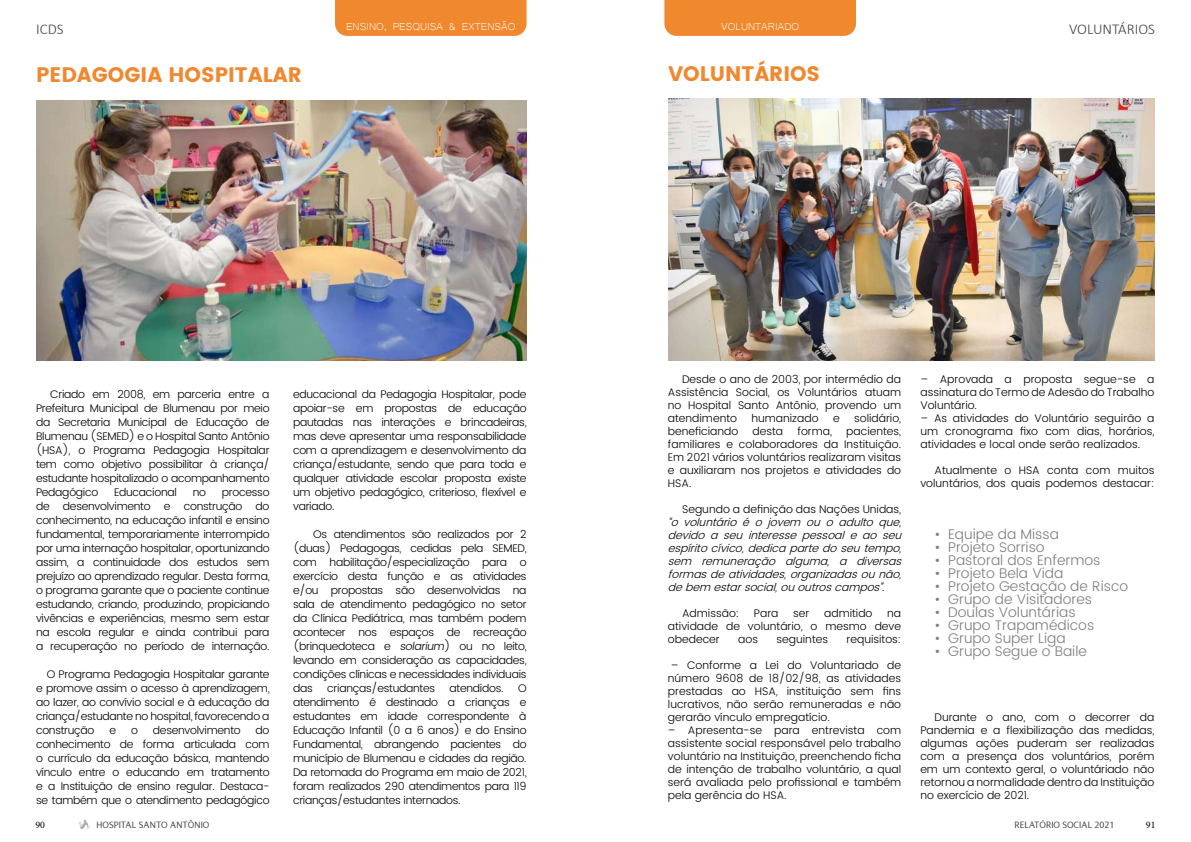
<style>
.page{position:relative;width:1191px;height:842px;background:#fff}
.page>*{position:absolute;margin:0;border:0;box-sizing:border-box;transform-origin:0 0}
.t1{font:21px "Poppins";color:#f08830}
.t2{font:300 15px "Calibri";color:#414141}
.t3{font:300 14px "Poppins";color:#7d7e7f}
.t4{font:13px "Microsoft Yi Baiti";color:#fff}
.t5{font:300 11px/14px "Poppins";color:#000;text-align:justify}
.t6{font:italic 300 11px/13px "Poppins";color:#000;text-align:justify}
.t7{font:300 11px "Poppins";letter-spacing:-.025em;color:#000}
.t8{font:10px "LT Internet";color:#494a48}
.t9{font:10px "Minion Pro";color:#000}
.s1{font-style:italic}
.s2{font-style:normal}
</style>
<div class="page">
<svg style="left:78px;top:820px;width:12px;height:9px"></svg>
<div style="left:335px;top:0;width:191px;height:36px;background:#f0882e"></div>
<div style="left:664px;top:0;width:192px;height:36px;background:#f0882e"></div>
<img style="left:36px;top:100px;width:490px;height:260px">
<img style="left:669px;top:99px;width:486px;height:261px">
<h2 class="t2" style="left:36px;top:19px;width:29px">ICDS</h2>
<p class="t4" style="left:346px;top:18px;width:171px">ENSINO, PESQUISA &amp; EXTENSÃO</p>
<h2 class="t2" style="left:1069px;top:20px;width:87px">VOLUNTÁRIOS</h2>
<p class="t4" style="left:721px;top:19px;width:79px">VOLUNTARIADO</p>
<h1 class="t1" style="left:36px;top:62px;width:267px">PEDAGOGIA HOSPITALAR</h1>
<p class="t5" style="left:36px;top:387px;width:235px;text-indent:14px">Criado em 2008, em parceria entre a Prefeitura Municipal de Blumenau por meio da Secretaria Municipal de Educação de Blumenau (SEMED) e o Hospital Santo Antônio (HSA), o Programa Pedagogia Hospitalar tem como objetivo possibilitar à criança/ estudante hospitalizado o acompanhamento Pedagógico</p>
<p class="t7" style="left:114px;top:484px;width:64px">Educacional</p>
<p class="t5" style="left:193px;top:485px;width:15px">no</p>
<p class="t5" style="left:36px;top:485px;width:235px;text-indent:186px">processo de desenvolvimento e construção do conhecimento, na educação infantil e ensino fundamental, temporariamente interrompido por uma internação hospitalar, oportunizando assim, a continuidade dos estudos sem prejuízo ao aprendizado regular. Desta forma, o programa garante que o paciente continue estudando, criando, produzindo, propiciando vivências e experiências, mesmo sem estar na escola regular e ainda contribui para a recuperação no período de internação.</p>
<p class="t5" style="left:36px;top:667px;width:235px;text-indent:11px">O Programa Pedagogia Hospitalar garante e promove assim o acesso à aprendizagem, ao lazer, ao convívio social e à educação da criança/estudante no hospital, favorecendo a construção</p>
<p class="t5" style="left:109px;top:723px;width:8px">e</p>
<p class="t5" style="left:131px;top:723px;width:8px">o</p>
<p class="t7" style="left:153px;top:722px;width:89px">desenvolvimento</p>
<p class="t5" style="left:36px;top:723px;width:235px;text-indent:220px">do conhecimento de forma articulada com o currículo da educação básica, mantendo vínculo entre o educando em tratamento e a Instituição de ensino regular. Destaca&shy;se também que o atendimento pedagógico</p>
<p class="t5" style="left:293px;top:387px;width:235px">educacional da Pedagogia Hospitalar, pode apoiar-se em propostas de educação pautadas nas interações e brincadeiras, mas deve apresentar uma responsabilidade com a aprendizagem e desenvolvimento da criança/estudante, sendo que para toda e qualquer atividade escolar proposta existe um objetivo pedagógico, criterioso, flexível e variado.</p>
<p class="t5" style="left:293px;top:527px;width:235px;text-indent:20px">Os atendimentos são realizados por 2 (duas) Pedagogas, cedidas pela SEMED, com habilitação/especialização para o exercício desta função e as atividades e/ou propostas são desenvolvidas na sala de atendimento pedagógico no setor da Clínica Pediátrica, mas também podem acontecer nos espaços de recreação (brinquedoteca e <span class="s1">solarium</span>) ou no leito, levando em consideração as capacidades, condições clínicas e necessidades individuais das</p>
<p class="t7" style="left:327px;top:680px;width:109px">crianças/estudantes</p>
<p class="t7" style="left:449px;top:680px;width:55px">atendidos.</p>
<p class="t5" style="left:293px;top:681px;width:235px;text-indent:225px">O atendimento é destinado a crianças e estudantes em idade correspondente à Educação Infantil (0 a 6 anos) e do Ensino Fundamental, abrangendo pacientes do município de Blumenau e cidades da região.<br>Da retomada do Programa em maio de 2021, foram realizados 290 atendimentos para 119 crianças/estudantes internados.</p>
<h1 class="t1" style="left:668px;top:61px;width:154px">VOLUNTÁRIOS</h1>
<p class="t5" style="left:668px;top:373px;width:235px;line-height:13px;text-indent:14px">Desde o ano de 2003, por intermédio da Assistência Social, os Voluntários atuam no Hospital Santo Antônio, provendo um atendimento</p>
<p class="t5" style="left:751px;top:412px;width:69px">humanizado</p>
<p class="t5" style="left:833px;top:412px;width:8px">e</p>
<p class="t5" style="left:854px;top:412px;width:49px">solidário,</p>
<p class="t5" style="left:668px;top:425px;width:72px">beneficiando</p>
<p class="t5" style="left:752px;top:425px;width:32px">desta</p>
<p class="t5" style="left:797px;top:425px;width:36px">forma,</p>
<p class="t5" style="left:668px;top:425px;width:235px;line-height:13px;text-indent:178px">pacientes, familiares e colaboradores da Instituição.<br>Em 2021 vários voluntários realizaram visitas e auxiliaram nos projetos e atividades do HSA.</p>
<p class="t5" style="left:682px;top:503px;width:221px">Segundo a definição das Nações Unidas,</p>
<p class="t6" style="left:668px;top:516px;width:239px">“o voluntário é o jovem ou o adulto que, devido a seu interesse pessoal e ao seu espíritocívico,dedicapartedoseutempo, sem remuneração alguma, a diversas formasdeatividades,organizadasounão, debem estarsocial,ououtroscampos”<span class="s2">.</span></p>
<p class="t5" style="left:682px;top:607px;width:59px">Admissão:</p>
<p class="t5" style="left:754px;top:607px;width:26px">Para</p>
<p class="t5" style="left:793px;top:607px;width:18px">ser</p>
<p class="t5" style="left:824px;top:607px;width:50px">admitido</p>
<p class="t5" style="left:668px;top:607px;width:235px;line-height:13px;text-indent:219px">na atividade de voluntário, o mesmo deve obedecer</p>
<p class="t5" style="left:738px;top:633px;width:21px">aos</p>
<p class="t5" style="left:776px;top:633px;width:53px">seguintes</p>
<p class="t5" style="left:846px;top:633px;width:56px">requisitos:</p>
<p class="t5" style="left:668px;top:659px;width:235px;line-height:13px">– Conforme a Lei do Voluntariado de número 9608 de 18/02/98, as atividades prestadas ao HSA, instituição sem fins lucrativos, não serão remuneradas e não gerarão vínculo empregatício.</p>
<p class="t5" style="left:668px;top:724px;width:235px;line-height:13px">– Apresenta-se para entrevista com assistente social responsável pelo trabalho voluntário na Instituição, preenchendo ficha de intenção de trabalho voluntário, a qual será avaliada pelo profissional e também pela gerência do HSA.</p>
<p class="t5" style="left:920px;top:373px;width:235px;line-height:13px">– Aprovada a proposta segue-se a assinatura do Termo de Adesão do Trabalho Voluntário.</p>
<p class="t5" style="left:920px;top:412px;width:235px;line-height:13px">– As atividades do Voluntário seguirão a um cronograma fixo com dias, horários, atividades e local onde serão realizados.</p>
<p class="t5" style="left:920px;top:464px;width:235px;line-height:13px;text-align:right">Atualmente o HSA conta com muitos voluntários, dos quais podemos destacar:</p>
<p class="t3" style="left:934px;top:524px;width:126px">• Equipe da Missa</p>
<p class="t3" style="left:934px;top:537px;width:112px">• Projeto Sorriso</p>
<p class="t3" style="left:934px;top:550px;width:167px">• Pastoral dos Enfermos</p>
<p class="t3" style="left:934px;top:563px;width:130px">• Projeto Bela Vida</p>
<p class="t3" style="left:934px;top:576px;width:195px">• Projeto Gestação de Risco</p>
<p class="t3" style="left:934px;top:589px;width:159px">• Grupo de Visitadores</p>
<p class="t3" style="left:934px;top:602px;width:143px">• Doulas Voluntárias</p>
<p class="t3" style="left:934px;top:615px;width:161px">• Grupo Trapamédicos</p>
<p class="t3" style="left:934px;top:628px;width:133px">• Grupo Super Liga</p>
<p class="t3" style="left:934px;top:641px;width:154px">• Grupo Segue o Baile</p>
<p class="t5" style="left:920px;top:711px;width:235px;line-height:13px;text-indent:14px">Durante o ano, com o decorrer da Pandemia e a flexibilização das medidas, algumas ações puderam ser realizadas com a presença dos voluntários, porém em um contexto geral, o voluntáriado não retornou a normalidade dentro da Instituição no exercício de 2021.</p>
<p class="t9" style="left:35px;top:818px;width:11px">90</p>
<p class="t8" style="left:96px;top:820px;width:115px">HOSPITAL SANTO ANTÔNIO</p>
<p class="t8" style="left:1014px;top:819px;width:101px">RELATÓRIO SOCIAL 2021</p>
<p class="t9" style="left:1146px;top:818px;width:11px">91</p>
</div>
